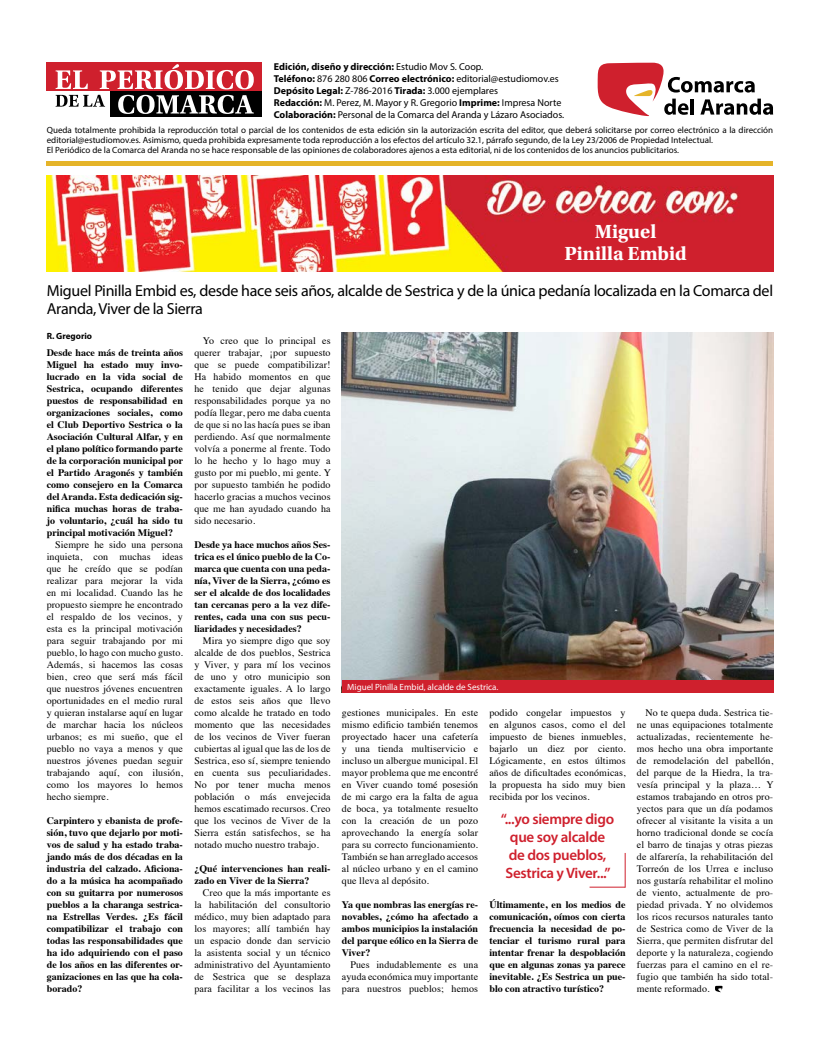
<style>
.page{position:relative;width:820px;height:1049px;background:#fff}
.page>*{position:absolute;margin:0;border:0;box-sizing:border-box;transform-origin:0 0}
.t1{font:700 20px/22px "Utopia Std";color:#fff;text-align:center}
.t2{font:16px/18px "Myriad Pro";letter-spacing:-.02em;color:#000}
.t3{font:600 15px/18px "Myriad Pro";letter-spacing:-.02em;color:#cf202d;text-align:center}
.t4{font:10px/12px "Times";letter-spacing:.01em;color:#000;text-align:justify}
.t5{font:700 10px/12px "Times";color:#000;text-align:justify}
.t6{font:10px/12px "Myriad Pro";color:#000}
.t7{font:9px/10px "Myriad Pro";color:#000}
.t8{font:9px "Myriad Pro";color:#fff}
.t9{font:700 9px "Myriad Pro";color:#000}
.s1{font-weight:700}
</style>
<div class="page">
<svg style="left:597px;top:63px;width:175px;height:53px"></svg>
<img style="left:47px;top:176px;width:726px;height:96px">
<img style="left:342px;top:332px;width:430px;height:348px">
<div style="left:110px;top:91px;width:152px;height:26px;background:#000"></div>
<div style="left:47px;top:63px;width:215px;height:28px;background:#cf202d"></div>
<div style="left:47px;top:161px;width:725px;height:5px;background:#e5b429"></div>
<svg style="left:118px;top:95px;width:136px;height:19px"></svg>
<svg style="left:56px;top:95px;width:49px;height:12px"></svg>
<svg style="left:56px;top:64px;width:198px;height:25px"></svg>
<div style="left:342px;top:680px;width:431px;height:12px;background:#cf202d"></div>
<hr style="left:589px;top:887px;width:36px;height:1px;background:#cf202d">
<hr style="left:624px;top:853px;width:1px;height:35px;background:#cf202d">
<svg style="left:715px;top:986px;width:7px;height:6px"></svg>
<p class="t6" style="left:274px;top:61px;width:292px"><span class="s1">Edición, diseño y dirección:</span> Estudio Mov S. Coop.<br><span class="s1">Teléfono:</span> 876 280 806 <span class="s1">Correo electrónico:</span> editorial@estudiomov.es <span class="s1">Depósito Legal:</span> Z-786-2016 <span class="s1">Tirada:</span> 3.000 ejemplares<br><span class="s1">Redacción:</span> M. Perez, M. Mayor y R. Gregorio <span class="s1">Imprime:</span> Impresa Norte <span class="s1">Colaboración:</span> Personal de la Comarca del Aranda y Lázaro Asociados.</p>
<p class="t7" style="left:47px;top:125px;width:727px">Queda totalmente prohibida la reproducción total o parcial de los contenidos de esta edición sin la autorización escrita del editor, que deberá solicitarse por correo electrónico a la dirección editorial@estudiomov.es. Asimismo, queda prohibida expresamente toda reproducción a los efectos del artículo 32.1, párrafo segundo, de la Ley 23/2006 de Propiedad Intelectual.<br>El Periódico de la Comarca del Aranda no se hace responsable de las opiniones de colaboradores ajenos a esta editorial, ni de los contenidos de los anuncios publicitarios.</p>
<h1 class="t1" style="left:564px;top:221px;width:124px">Miguel<br>Pinilla Embid</h1>
<h2 class="t2" style="left:47px;top:281px;width:727px">Miguel Pinilla Embid es, desde hace seis años, alcalde de Sestrica y de la única pedanía localizada en la Comarca del<br>Aranda, Viver de la Sierra</h2>
<p class="t9" style="left:47px;top:330px;width:47px">R. Gregorio</p>
<p class="t5" style="left:47px;top:346px;width:138px">Desde hace más de treinta años Miguel ha estado muy invo&shy;lucrado en la vida social de Sestrica, ocupando diferentes puestos de responsabilidad en organizaciones sociales, como el Club Deportivo Sestrica o la Asociación Cultural Alfar, y en el plano político formando parte de la corporación municipal por el Partido Aragonés y también como consejero en la Comarca del Aranda. Esta dedicación sig&shy;nifica muchas horas de traba&shy;jo voluntario, ¿cuál ha sido tu principal motivación Miguel?</p>
<p class="t4" style="left:47px;top:538px;width:138px;text-indent:8px">Siempre he sido una persona inquieta, con muchas ideas que he creído que se podían realizar para mejorar la vida en mi localidad. Cuando las he propuesto siempre he encontrado el respaldo de los vecinos, y esta es la principal motivación para seguir trabajando por mi pueblo, lo hago con mucho gusto.<br>Además, si hacemos las cosas bien, creo que será más fácil que nuestros jóvenes encuentren oportunidades en el medio rural y quieran instalarse aquí en lugar de marchar hacia los núcleos urbanos; es mi sueño, que el pueblo no vaya a menos y que nuestros jóvenes puedan seguir trabajando aquí, con ilusión, como los mayores lo hemos hecho siempre.</p>
<p class="t5" style="left:47px;top:814px;width:138px">Carpintero y ebanista de profe&shy;sión, tuvo que dejarlo por moti&shy;vos de salud y ha estado traba&shy;jando más de dos décadas en la industria del calzado. Aficiona&shy;do a la música ha acompañado con su guitarra por numerosos pueblos a la charanga sestrica&shy;na Estrellas Verdes. ¿Es fácil compatibilizar el trabajo con todas las responsabilidades que ha ido adquiriendo con el paso de los años en las diferentes or&shy;ganizaciones en las que ha cola&shy;borado?</p>
<p class="t4" style="left:194px;top:334px;width:138px;text-indent:8px">Yo creo que lo principal es querer trabajar, ¡por supuesto que se puede compatibilizar!<br>Ha habido momentos en que he tenido que dejar algunas responsabilidades porque ya no podía llegar, pero me daba cuenta de que si no las hacía pues se iban perdiendo. Así que normalmente volvía a ponerme al frente. Todo lo he hecho y lo hago muy a gusto por mi pueblo, mi gente. Y por supuesto también he podido hacerlo gracias a muchos vecinos que me han ayudado cuando ha sido necesario.</p>
<p class="t5" style="left:194px;top:538px;width:138px">Desde ya hace muchos años Ses&shy;trica es el único pueblo de la Co&shy;marca que cuenta con una peda&shy;nía, Viver de la Sierra, ¿cómo es ser el alcalde de dos localidades tan cercanas pero a la vez dife&shy;rentes, cada una con sus pecu&shy;liaridades y necesidades?</p>
<p class="t4" style="left:194px;top:634px;width:138px;text-indent:8px">Mira yo siempre digo que soy alcalde de dos pueblos, Sestrica y Viver, y para mí los vecinos de uno y otro municipio son exactamente iguales. A lo largo de estos seis años que llevo como alcalde he tratado en todo momento que las necesidades de los vecinos de Viver fueran cubiertas al igual que las de los de Sestrica, eso sí, siempre teniendo en cuenta sus peculiaridades.<br>No por tener mucha menos población o más envejecida hemos escatimado recursos. Creo que los vecinos de Viver de la Sierra están satisfechos, se ha notado mucho nuestro trabajo.</p>
<p class="t5" style="left:194px;top:862px;width:138px">¿Qué intervenciones han reali&shy;zado en Viver de la Sierra?</p>
<p class="t4" style="left:194px;top:886px;width:138px;text-indent:8px">Creo que la más importante es la habilitación del consultorio médico, muy bien adaptado para los mayores; allí también hay un espacio donde dan servicio la asistenta social y un técnico administrativo del Ayuntamiento de Sestrica que se desplaza para facilitar a los vecinos las</p>
<p class="t8" style="left:347px;top:681px;width:153px">Miguel Pinilla Embid, alcalde de Sestrica.</p>
<p class="t4" style="left:342px;top:706px;width:138px">gestiones municipales. En este mismo edificio también tenemos proyectado hacer una cafetería y una tienda multiservicio e incluso un albergue municipal. El mayor problema que me encontré en Viver cuando tomé posesión de mi cargo era la falta de agua de boca, ya totalmente resuelto con la creación de un pozo aprovechando la energía solar para su correcto funcionamiento.<br>También se han arreglado accesos al núcleo urbano y en el camino que lleva al depósito.</p>
<p class="t5" style="left:342px;top:898px;width:138px">Ya que nombras las energías re&shy;novables, ¿cómo ha afectado a ambos municipios la instalación del parque eólico en la Sierra de Viver?</p>
<p class="t4" style="left:342px;top:958px;width:138px;text-indent:8px">Pues indudablemente es una ayuda económica muy importante para nuestros pueblos; hemos</p>
<p class="t4" style="left:489px;top:706px;width:138px">podido congelar impuestos y en algunos casos, como el del impuesto de bienes inmuebles, bajarlo un diez por ciento.<br>Lógicamente, en estos últimos años de dificultades económicas, la propuesta ha sido muy bien recibida por los vecinos.</p>
<h3 class="t3" style="left:500px;top:810px;width:115px">“...yo siempre digo que soy alcalde de dos pueblos,<br>Sestrica y Viver...”</h3>
<p class="t5" style="left:489px;top:898px;width:138px">Últimamente, en los medios de comunicación, oímos con cierta frecuencia la necesidad de po&shy;tenciar el turismo rural para intentar frenar la despoblación que en algunas zonas ya parece inevitable. ¿Es Sestrica un pue&shy;blo con atractivo turístico?</p>
<p class="t4" style="left:636px;top:706px;width:138px;text-indent:8px">No te quepa duda. Sestrica tie&shy;ne unas equipaciones totalmente actualizadas, recientemente he&shy;mos hecho una obra importante de remodelación del pabellón, del parque de la Hiedra, la tra&shy;vesía principal y la plaza… Y estamos trabajando en otros pro&shy;yectos para que un día podamos ofrecer al visitante la visita a un horno tradicional donde se cocía el barro de tinajas y otras piezas de alfarería, la rehabilitación del Torreón de los Urrea e incluso nos gustaría rehabilitar el molino de viento, actualmente de pro&shy;piedad privada. Y no olvidemos los ricos recursos naturales tanto de Sestrica como de Viver de la Sierra, que permiten disfrutar del deporte y la naturaleza, cogiendo fuerzas para el camino en el re&shy;fugio que también ha sido total&shy;mente reformado.</p>
</div>
